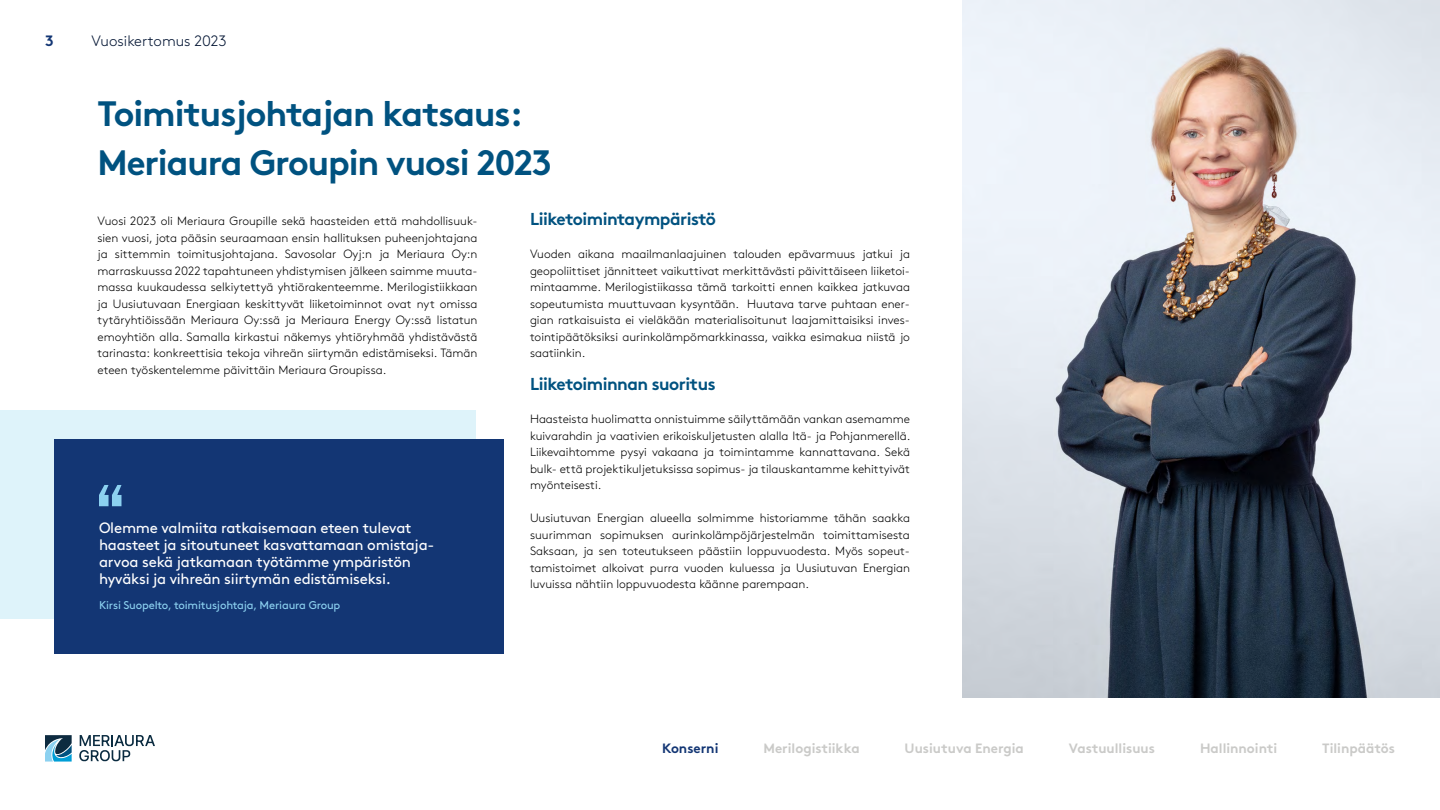
<style>
.page{position:relative;width:1440px;height:810px;background:#fff}
.page>*{position:absolute;margin:0;border:0;box-sizing:border-box;transform-origin:0 0}
.Otsikko_H1{font:700 35.25px/49.5px "Brown";letter-spacing:-.03em;color:#005280}
.Otsikko_H2{font:700 17.25px "Brown";letter-spacing:-.03em;color:#005280}
.Lainaus_pieni{font:15px/17.2px "Brown Regular Alt";letter-spacing:-.015em;color:#fff}
.t1{font:300 15px "Brown";color:#031533}
.t2{font:700 15px "Brown";color:#133674}
.t3{font:700 13.5px "Brown";color:#cacac8}
.t4{font:700 13.5px "Brown";color:#133674}
.Leipäteksti{font:300 12px/16.5px "Brown";color:#000;text-align:justify}
.Lainaus_nimi{font:11.25px "Brown Regular Alt";letter-spacing:-.015em;color:#8cd1f0}
</style>
<div class="page">
<svg style="left:79px;top:735px;width:76px;height:27px"></svg>
<svg style="left:45px;top:735px;width:27px;height:27px"></svg>
<img style="left:962px;top:0;width:478px;height:697px">
<div style="left:0;top:410px;width:476px;height:208px;background:#def3fa"></div>
<div style="left:54px;top:440px;width:450px;height:214px;background:#133674"></div>
<svg style="left:99px;top:485px;width:23px;height:21px"></svg>
<p class="t2" style="left:45px;top:28px;width:10px">3</p>
<p class="t1" style="left:92px;top:29px;width:137px">Vuosikertomus 2023</p>
<p class="Otsikko_H1" style="left:97px;top:85px;width:456px">Toimitusjohtajan katsaus:<br>Meriaura Groupin vuosi 2023</p>
<p class="Otsikko_H2" style="left:530px;top:205px;width:188px">Liiketoimintaympäristö</p>
<p class="Leipäteksti" style="left:530px;top:245px;width:382px">Vuoden aikana maailmanlaajuinen talouden epävarmuus jatkui ja geopoliittiset jännitteet vaikuttivat merkittävästi päivittäiseen liiketoi&shy;mintaamme. Merilogistiikassa tämä tarkoitti ennen kaikkea jatkuvaa sopeutumista muuttuvaan kysyntään. Huutava tarve puhtaan ener&shy;gian ratkaisuista ei vieläkään materialisoitunut laajamittaisiksi inves&shy;tointipäätöksiksi aurinkolämpömarkkinassa, vaikka esimakua niistä jo saatiinkin.</p>
<p class="Otsikko_H2" style="left:530px;top:370px;width:187px">Liiketoiminnan suoritus</p>
<p class="Leipäteksti" style="left:530px;top:410px;width:382px">Haasteista huolimatta onnistuimme säilyttämään vankan asemamme kuivarahdin ja vaativien erikoiskuljetusten alalla Itä- ja Pohjanmerellä.<br>Liikevaihtomme pysyi vakaana ja toimintamme kannattavana. Sekä bulk- että projektikuljetuksissa sopimus- ja tilauskantamme kehittyivät myönteisesti.</p>
<p class="Leipäteksti" style="left:530px;top:509px;width:382px">Uusiutuvan Energian alueella solmimme historiamme tähän saakka suurimman sopimuksen aurinkolämpöjärjestelmän toimittamisesta Saksaan, ja sen toteutukseen päästiin loppuvuodesta. Myös sopeut&shy;tamistoimet alkoivat purra vuoden kuluessa ja Uusiutuvan Energian luvuissa nähtiin loppuvuodesta käänne parempaan.</p>
<p class="Leipäteksti" style="left:98px;top:212px;width:382px">Vuosi 2023 oli Meriaura Groupille sekä haasteiden että mahdollisuuk&shy;sien vuosi, jota pääsin seuraamaan ensin hallituksen puheenjohtajana ja sittemmin toimitusjohtajana. Savosolar Oyj:n ja Meriaura Oy:n marraskuussa 2022 tapahtuneen yhdistymisen jälkeen saimme muuta&shy;massa kuukaudessa selkiytettyä yhtiörakenteemme. Merilogistiikkaan ja Uusiutuvaan Energiaan keskittyvät liiketoiminnot ovat nyt omissa tytäryhtiöissään Meriaura Oy:ssä ja Meriaura Energy Oy:ssä listatun emoyhtiön alla. Samalla kirkastui näkemys yhtiöryhmää yhdistävästä tarinasta: konkreettisia tekoja vihreän siirtymän edistämiseksi. Tämän eteen työskentelemme päivittäin Meriaura Groupissa.</p>
<p class="Lainaus_pieni" style="left:99px;top:517px;width:337px">Olemme valmiita ratkaisemaan eteen tulevat haasteet ja sitoutuneet kasvattamaan omistaja&shy;arvoa sekä jatkamaan työtämme ympäristön hyväksi ja vihreän siirtymän edistämiseksi.</p>
<p class="Lainaus_nimi" style="left:99px;top:597px;width:243px">Kirsi Suopelto, toimitusjohtaja, Meriaura Group</p>
<p class="t4" style="left:662px;top:737px;width:58px">Konserni</p>
<p class="t3" style="left:763px;top:737px;width:98px">Merilogistiikka</p>
<p class="t3" style="left:905px;top:737px;width:121px">Uusiutuva Energia</p>
<p class="t3" style="left:1069px;top:737px;width:88px">Vastuullisuus</p>
<p class="t3" style="left:1200px;top:737px;width:79px">Hallinnointi</p>
<p class="t3" style="left:1322px;top:737px;width:74px">Tilinpäätös</p>
</div>
